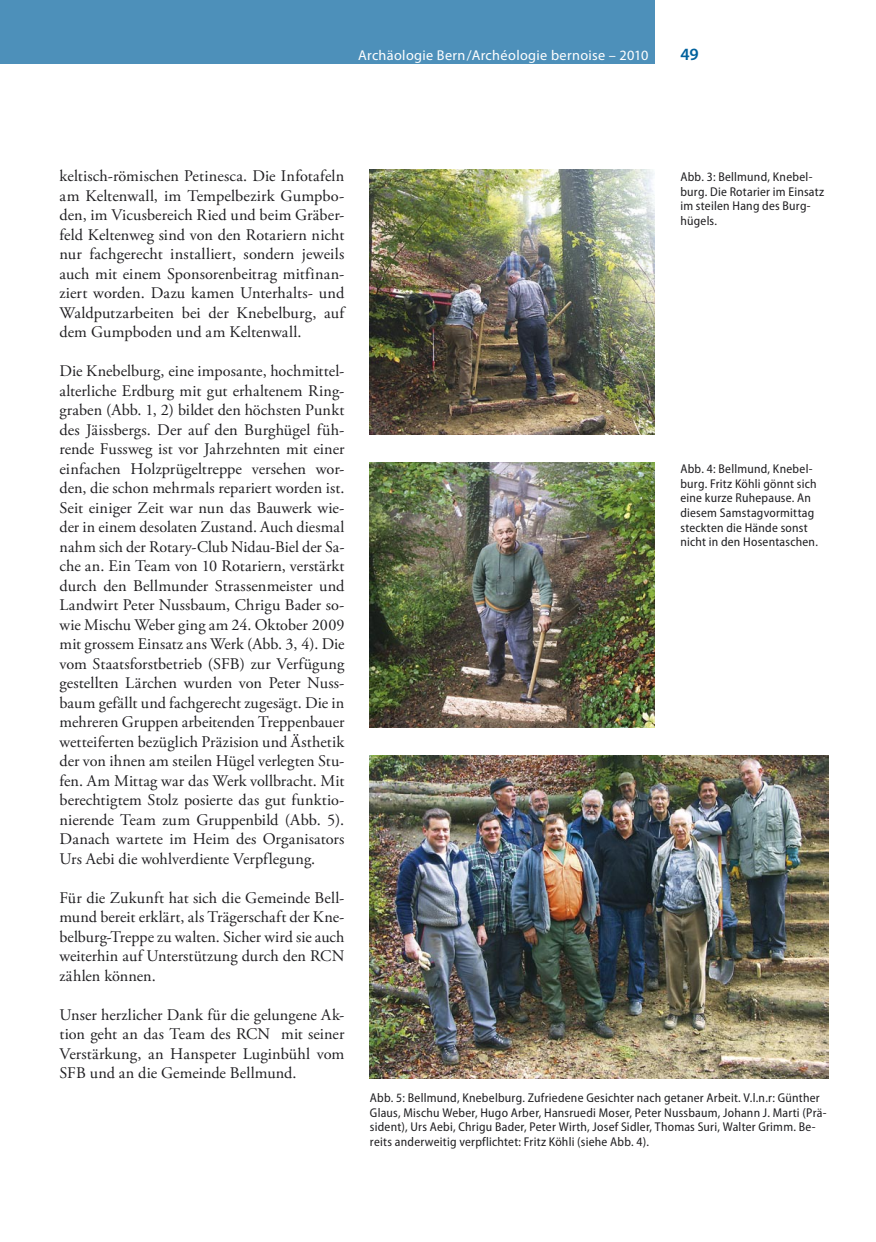
<style>
.page{position:relative;width:876px;height:1242px;background:#fff}
.page>*{position:absolute;margin:0;border:0;box-sizing:border-box;transform-origin:0 0}
.t1{font:600 17.25px "Myriad Pro";color:#00619d}
.b_____Lesetext_1erAbsatz{font:16.2px/19.5px "Adobe Garamond Pro";letter-spacing:.005em;color:#1f1e21;text-align:justify}
.t2{font:14.25px "Myriad Pro";letter-spacing:.025em;color:#fff}
.c___Abbildungslegende{font:semi-condensed 12.75px/14.7px "Myriad Pro";letter-spacing:.02em;color:#1f1e21}
</style>
<div class="page">
<div style="left:0;top:0;width:655px;height:64px;background:#4d90ba"></div>
<img style="left:370px;top:169px;width:285px;height:266px">
<img style="left:370px;top:462px;width:285px;height:265px">
<img style="left:370px;top:755px;width:459px;height:323px">
<p class="t2" style="left:358px;top:47px;width:292px">Archäologie Bern/Archéologie bernoise – 2010</p>
<p class="t1" style="left:680px;top:44px;width:20px">49</p>
<p class="b_____Lesetext_1erAbsatz" style="left:60px;top:167px;width:286px">keltisch-römischen Petinesca. Die Infotafeln am Keltenwall, im Tempelbezirk Gumpbo&shy;den, im Vicusbereich Ried und beim Gräber&shy;feld Keltenweg sind von den Rotariern nicht nur fachgerecht installiert, sondern jeweils auch mit einem Sponsorenbeitrag mitfinan&shy;ziert worden. Dazu kamen Unterhalts- und Waldputzarbeiten bei der Knebelburg, auf dem Gumpboden und am Keltenwall.</p>
<p class="b_____Lesetext_1erAbsatz" style="left:60px;top:362px;width:286px">Die Knebelburg, eine imposante, hochmittel&shy;alterliche Erdburg mit gut erhaltenem Ring&shy;graben (Abb. 1, 2) bildet den höchsten Punkt des Jäissbergs. Der auf den Burghügel füh&shy;rende Fussweg ist vor Jahrzehnten mit einer einfachen Holzprügeltreppe versehen wor&shy;den, die schon mehrmals repariert worden ist.<br>Seit einiger Zeit war nun das Bauwerk wie&shy;der in einem desolaten Zustand. Auch diesmal nahm sich der Rotary-Club Nidau-Biel der Sa&shy;che an. Ein Team von 10 Rotariern, verstärkt durch den Bellmunder Strassenmeister und Landwirt Peter Nussbaum, Chrigu Bader so&shy;wie Mischu Weber ging am 24. Oktober 2009 mit grossem Einsatz ans Werk (Abb. 3, 4). Die vom Staatsforstbetrieb (SFB) zur Verfügung gestellten Lärchen wurden von Peter Nuss&shy;baum gefällt und fachgerecht zugesägt. Die in mehreren Gruppen arbeitenden Treppenbauer wetteiferten bezüglich Präzision und Ästhetik der von ihnen am steilen Hügel verlegten Stu&shy;fen. Am Mittag war das Werk vollbracht. Mit berechtigtem Stolz posierte das gut funktio&shy;nierende Team zum Gruppenbild (Abb. 5).<br>Danach wartete im Heim des Organisators Urs Aebi die wohlverdiente Verpflegung.</p>
<p class="b_____Lesetext_1erAbsatz" style="left:60px;top:888px;width:286px">Für die Zukunft hat sich die Gemeinde Bell&shy;mund bereit erklärt, als Trägerschaft der Kne&shy;belburg-Treppe zu walten. Sicher wird sie auch weiterhin auf Unterstützung durch den RCN zählen können.</p>
<p class="b_____Lesetext_1erAbsatz" style="left:60px;top:1005px;width:286px">Unser herzlicher Dank für die gelungene Ak&shy;tion geht an das Team des RCN mit seiner Verstärkung, an Hanspeter Luginbühl vom SFB und an die Gemeinde Bellmund.</p>
<p class="c___Abbildungslegende" style="left:680px;top:169px;width:145px">Abb. 3: Bellmund, Knebel&shy;burg. Die Rotarier im Einsatz im steilen Hang des Burg&shy;hügels.</p>
<p class="c___Abbildungslegende" style="left:680px;top:461px;width:139px">Abb. 4: Bellmund, Knebel&shy;burg. Fritz Köhli gönnt sich eine kurze Ruhepause. An diesem Samstagvormittag steckten die Hände sonst nicht in den Hosentaschen.</p>
<p class="c___Abbildungslegende" style="left:370px;top:1090px;width:458px">Abb. 5: Bellmund, Knebelburg. Zufriedene Gesichter nach getaner Arbeit. V.l.n.r: Günther Glaus, Mischu Weber, Hugo Arber, Hansruedi Moser, Peter Nussbaum, Johann J. Marti (Prä&shy;sident), Urs Aebi, Chrigu Bader, Peter Wirth, Josef Sidler, Thomas Suri, Walter Grimm. Be&shy;reits anderweitig verpflichtet: Fritz Köhli (siehe Abb. 4).</p>
</div>
